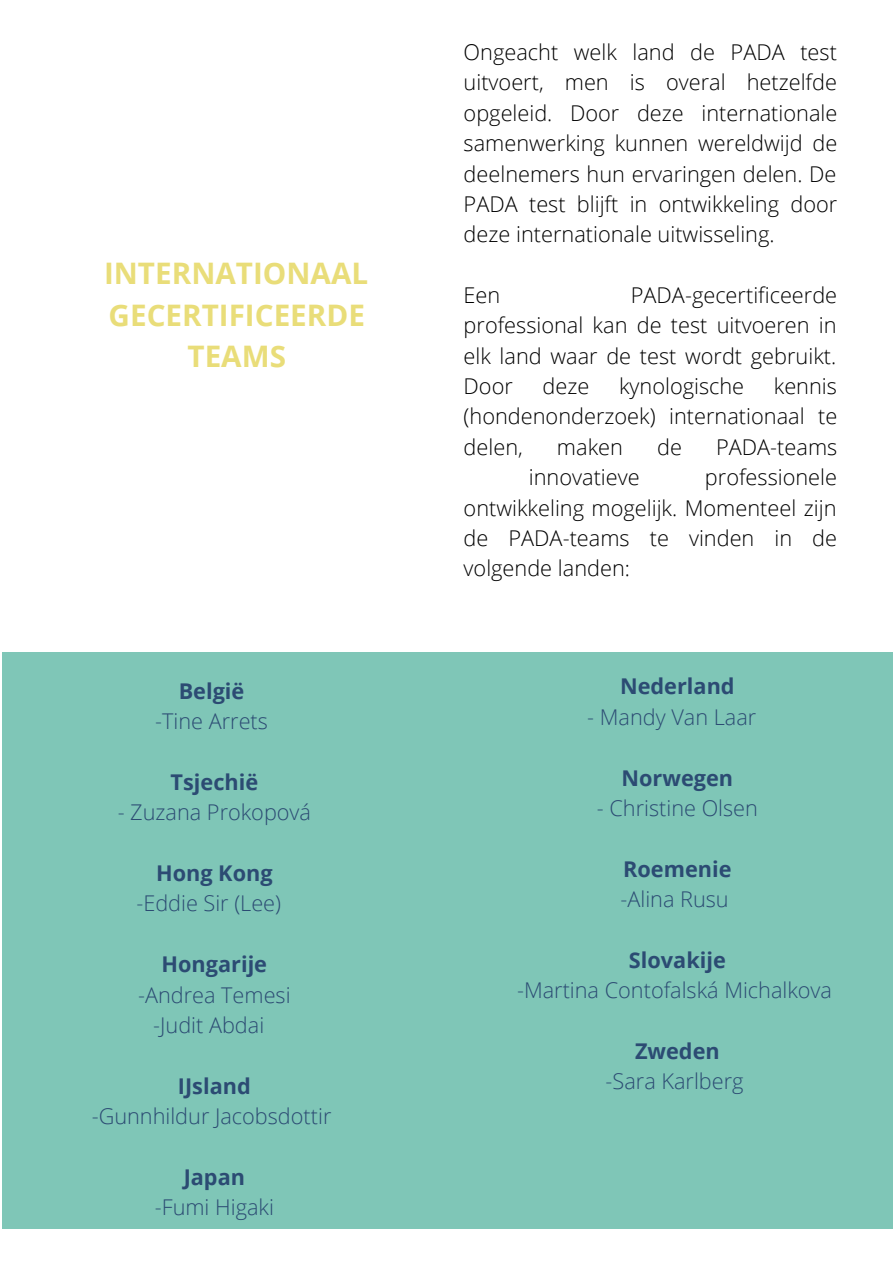
<style>
.page{position:relative;width:893px;height:1264px;background:#fff}
.page>*{position:absolute;margin:0;border:0;box-sizing:border-box;transform-origin:0 0}
.t1{font:700 29.7px/41.5px "Open Sans";color:#e9dd79;text-align:center}
.t2{font:300 21.75px/30.3px "Open Sans";color:#000;text-align:justify}
.t3{font:300 21.75px/30.3px "Open Sans";color:#2c4b73;text-align:center}
.t4{font:700 21.75px "Open Sans";color:#2c4b73}
</style>
<div class="page">
<div style="left:2px;top:652px;width:890px;height:576px;background:#7fc6b7"></div>
<h1 class="t1" style="left:104px;top:252px;width:265px">INTERNATIONAAL<br>GECERTIFICEERDE<br>TEAMS</h1>
<p class="t4" style="left:179px;top:675px;width:67px">België</p>
<p class="t3" style="left:155px;top:705px;width:114px">-Tine Arrets</p>
<p class="t4" style="left:170px;top:766px;width:89px">Tsjechië</p>
<p class="t3" style="left:118px;top:796px;width:195px">- Zuzana Prokopová</p>
<p class="t4" style="left:156px;top:857px;width:118px">Hong Kong</p>
<p class="t3" style="left:136px;top:887px;width:146px">-Eddie Sir (Lee)</p>
<p class="t4" style="left:162px;top:948px;width:107px">Hongarije</p>
<p class="t3" style="left:138px;top:978px;width:154px">-Andrea Temesi -Judit Abdai</p>
<p class="t4" style="left:178px;top:1070px;width:74px">IJsland</p>
<p class="t3" style="left:92px;top:1100px;width:241px">-Gunnhildur Jacobsdottir</p>
<p class="t4" style="left:184px;top:1161px;width:63px">Japan</p>
<p class="t3" style="left:155px;top:1191px;width:120px">-Fumi Higaki</p>
<p class="t2" style="left:463px;top:36px;width:375px">Ongeacht welk land de PADA test uitvoert, men is overal hetzelfde opgeleid. Door deze internationale samenwerking kunnen wereldwijd de deelnemers hun ervaringen delen. De PADA test blijft in ontwikkeling door deze internationale uitwisseling.</p>
<p class="t2" style="left:463px;top:279px;width:38px">Een</p>
<p class="t2" style="left:463px;top:279px;width:375px;text-indent:167px">PADA-gecertificeerde professional kan de test uitvoeren in elk land waar de test wordt gebruikt.<br>Door</p>
<p class="t2" style="left:463px;top:370px;width:375px;text-indent:310px">kennis (hondenonderzoek) internationaal te delen,</p>
<p class="t2" style="left:542px;top:370px;width:48px">deze</p>
<p class="t2" style="left:619px;top:370px;width:127px">kynologische</p>
<p class="t2" style="left:557px;top:431px;width:67px">maken</p>
<p class="t2" style="left:657px;top:431px;width:26px">de</p>
<p class="t2" style="left:716px;top:431px;width:123px">PADA-teams</p>
<p class="t2" style="left:529px;top:461px;width:112px">innovatieve</p>
<p class="t2" style="left:463px;top:461px;width:375px;text-indent:241px">professionele ontwikkeling mogelijk. Momenteel zijn de PADA-teams te vinden in de volgende landen:</p>
<p class="t4" style="left:620px;top:671px;width:116px">Nederland</p>
<p class="t3" style="left:587px;top:701px;width:170px">- Mandy Van Laar</p>
<p class="t4" style="left:621px;top:762px;width:113px">Norwegen</p>
<p class="t3" style="left:596px;top:792px;width:162px">- Christine Olsen</p>
<p class="t4" style="left:623px;top:853px;width:110px">Roemenie</p>
<p class="t3" style="left:620px;top:883px;width:110px">-Alina Rusu</p>
<p class="t4" style="left:629px;top:944px;width:98px">Slovakije</p>
<p class="t3" style="left:517px;top:974px;width:316px">-Martina Contofalská Michalkova</p>
<p class="t4" style="left:635px;top:1035px;width:86px">Zweden</p>
<p class="t3" style="left:605px;top:1065px;width:139px">-Sara Karlberg</p>
</div>
